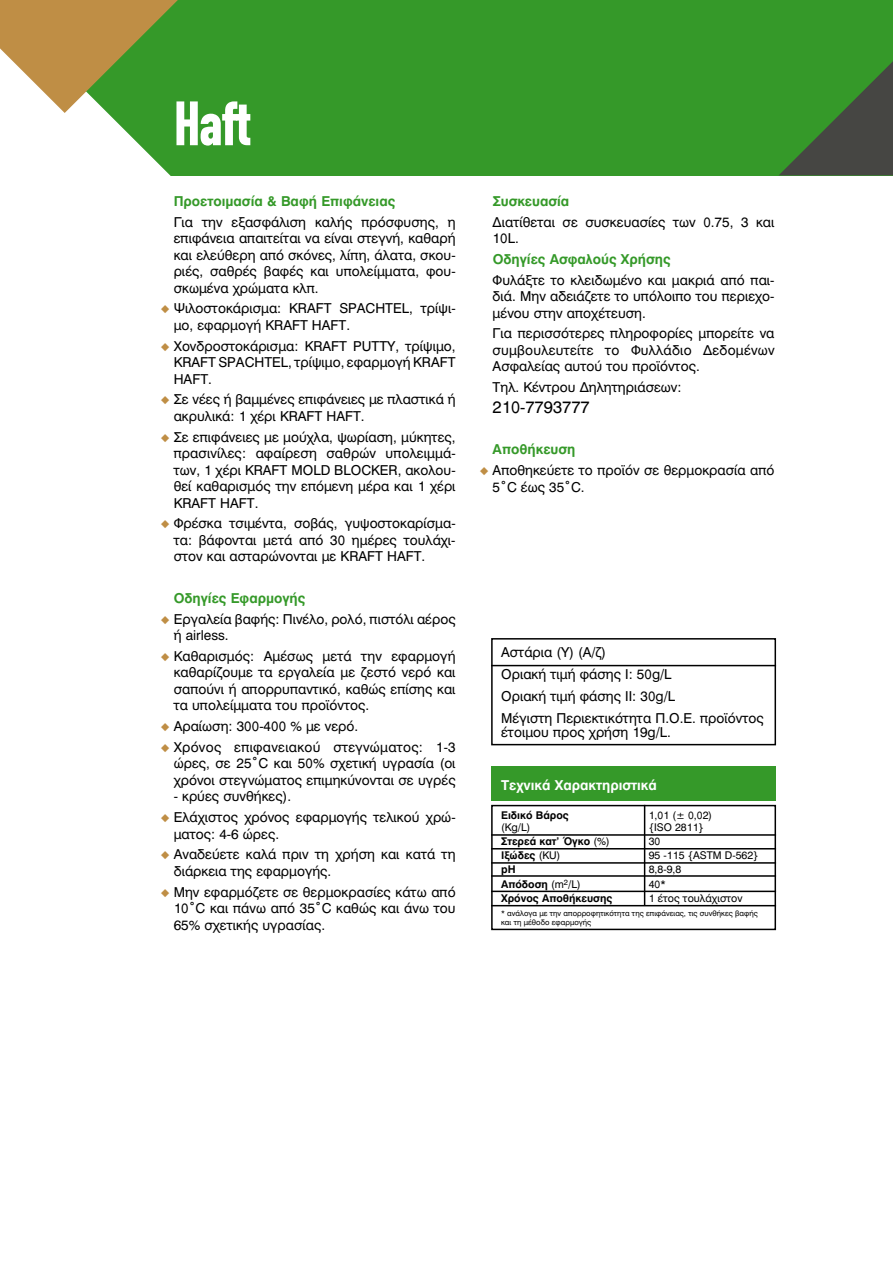
<style>
.page{position:relative;width:893px;height:1263px;background:#fff}
.page>*{position:absolute;margin:0;border:0;box-sizing:border-box;transform-origin:0 0}
.t1{font:700 condensed 61.5px "CF Din";color:#fff}
.t2{font:16.5px "UB Helvetica";color:#000}
.t3{font:13.5px/16.5px "UB Helvetica";color:#000;text-align:justify}
.t4{font:13.5px "UB Helvetica Bold";color:#359929}
.t5{font:13.5px "UB Helvetica Bold";color:#fff}
.t6{font:10.5px/14.1px "UB Helvetica";color:#000}
.t7{font:10.5px/14.1px "UB Helvetica Bold";color:#000}
.t8{font:7.5px/9px "UB Helvetica";color:#000}
.s1{color:#bf8e45}
.s2{font-family:"UB Helvetica"}
</style>
<div class="page">
<div style="left:0;top:0;width:893px;height:175px;background:#359929"></div>
<svg style="left:779px;top:61px;width:114px;height:114px"></svg>
<svg style="left:0;top:0;width:187px;height:176px"></svg>
<div style="left:491px;top:638px;width:285px;height:107px;border:2px solid #000"></div>
<div style="left:491px;top:766px;width:285px;height:34px;background:#359929"></div>
<hr style="left:491px;top:665px;width:285px;height:1px;background:#000">
<div style="left:491px;top:805px;width:285px;height:125px;border:2px solid #000"></div>
<hr style="left:491px;top:834px;width:285px;height:2px;background:#000">
<hr style="left:491px;top:848px;width:285px;height:1px;background:#000">
<hr style="left:491px;top:862px;width:285px;height:2px;background:#000">
<hr style="left:491px;top:875px;width:285px;height:2px;background:#000">
<hr style="left:491px;top:891px;width:285px;height:1px;background:#000">
<hr style="left:491px;top:905px;width:285px;height:1px;background:#000">
<hr style="left:644px;top:805px;width:1px;height:100px;background:#000">
<h1 class="t1" style="left:174px;top:91px;width:78px">Haft</h1>
<p class="t4" style="left:174px;top:193px;width:223px">Προετοιμασία &amp; Βαφή Επιφάνειας</p>
<p class="t3" style="left:174px;top:213px;width:283px">Για την εξασφάλιση καλής πρόσφυσης, η επιφάνεια απαιτείται να είναι στεγνή, καθαρή και ελεύθερη από σκόνες, λίπη, άλατα, σκου&shy;ριές, σαθρές βαφές και υπολείμματα, φου&shy;σκωμένα χρώματα κλπ.</p>
<p class="t3" style="left:174px;top:300px;width:283px;text-indent:-13px"><span class="s1">◆</span> Ψιλοστοκάρισμα: KRAFT SPACHTEL, τρίψι&shy;μο, εφαρμογή KRAFT HAFT.</p>
<p class="t3" style="left:174px;top:337px;width:283px;text-indent:-13px"><span class="s1">◆</span> Xoνδροστοκάρισμα: ΚRAFT PUTTY, τρίψιμο, KRAFT SPACHTEL, τρίψιμο, εφαρμογή KRAFT HAFT.</p>
<p class="t3" style="left:174px;top:391px;width:283px;text-indent:-13px"><span class="s1">◆</span> Σε νέες ή βαμμένες επιφάνειες με πλαστικά ή ακρυλικά: 1 χέρι KRAFT HAFT.</p>
<p class="t3" style="left:174px;top:428px;width:284px;text-indent:-13px"><span class="s1">◆</span> Σε επιφάνειες με μούχλα, ψωρίαση, μύκητες, πρασινίλες: αφαίρεση σαθρών υπολειμμά&shy;των, 1 χέρι KRAFT MOLD BLOCKER, ακολου&shy;θεί καθαρισμός την επόμενη μέρα και 1 χέρι KRAFT HAFT.</p>
<p class="t3" style="left:174px;top:515px;width:283px;text-indent:-13px"><span class="s1">◆</span> Φρέσκα τσιμέντα, σοβάς, γυψοστοκαρίσμα&shy;τα: βάφονται μετά από 30 ημέρες τουλάχι&shy;στον και ασταρώνονται με KRAFT HAFT.</p>
<p class="t4" style="left:174px;top:590px;width:133px">Οδηγίες Εφαρμογής</p>
<p class="t3" style="left:174px;top:610px;width:283px;text-indent:-13px"><span class="s1">◆</span> Εργαλεία βαφής: Πινέλο, ρολό, πιστόλι αέρος ή airless.</p>
<p class="t3" style="left:174px;top:648px;width:283px;text-indent:-13px"><span class="s1">◆</span> Καθαρισμός: Αμέσως μετά την εφαρμογή καθαρίζουμε τα εργαλεία με ζεστό νερό και σαπούνι ή απορρυπαντικό, καθώς επίσης και τα υπολείμματα του προϊόντος.</p>
<p class="t3" style="left:161px;top:718px;width:199px"><span class="s1">◆</span> Αραίωση: 300-400 % με νερό.</p>
<p class="t3" style="left:174px;top:739px;width:284px;text-indent:-13px"><span class="s1">◆</span> Χρόνος επιφανειακού στεγνώματος: 1-3 ώρες, σε 25°C και 50% σχετική υγρασία (οι χρόνοι στεγνώματος επιμηκύνονται σε υγρές</p>
<p class="t3" style="left:174px;top:788px;width:119px">- κρύες συνθήκες).</p>
<p class="t3" style="left:174px;top:809px;width:283px;text-indent:-13px"><span class="s1">◆</span> Ελάχιστος χρόνος εφαρμογής τελικού χρώ&shy;ματος: 4-6 ώρες.</p>
<p class="t3" style="left:174px;top:846px;width:283px;text-indent:-13px"><span class="s1">◆</span> Αναδεύετε καλά πριν τη χρήση και κατά τη διάρκεια της εφαρμογής.</p>
<p class="t3" style="left:174px;top:883px;width:283px;text-indent:-13px"><span class="s1">◆</span> Μην εφαρμόζετε σε θερμοκρασίες κάτω από 10°C και πάνω από 35°C καθώς και άνω του 65% σχετικής υγρασίας.</p>
<p class="t4" style="left:493px;top:193px;width:78px">Συσκευασία</p>
<p class="t3" style="left:493px;top:213px;width:283px">Διατίθεται σε συσκευασίες των 0.75, 3 και<br>10L.</p>
<p class="t4" style="left:493px;top:251px;width:179px">Οδηγίες Ασφαλούς Χρήσης</p>
<p class="t3" style="left:493px;top:271px;width:283px">Φυλάξτε το κλειδωμένο και μακριά από παι&shy;διά. Μην αδειάζετε το υπόλοιπο του περιεχο&shy;μένου στην αποχέτευση.</p>
<p class="t3" style="left:493px;top:325px;width:284px">Για περισσότερες πληροφορίες μπορείτε να συμβουλευτείτε το Φυλλάδιο Δεδομένων Ασφαλείας αυτού του προϊόντος.</p>
<p class="t3" style="left:493px;top:379px;width:190px">Τηλ. Κέντρου Δηλητηριάσεων:</p>
<p class="t2" style="left:493px;top:397px;width:99px">210-7793777</p>
<p class="t4" style="left:493px;top:441px;width:84px">Αποθήκευση</p>
<p class="t3" style="left:493px;top:462px;width:283px;text-indent:-13px"><span class="s1">◆</span> Αποθηκεύετε το προϊόν σε θερμοκρασία από<br>5°C έως 35°C.</p>
<p class="t3" style="left:501px;top:641px;width:264px;line-height:22px;text-align:left">Αστάρια (Y) (Α/ζ)<br>Οριακή τιμή φάσης I: 50g/L<br>Οριακή τιμή φάσης II: 30g/L<br>Μέγιστη Περιεκτικότητα Π.Ο.Ε. προϊόντος</p>
<p class="t3" style="left:501px;top:723px;width:171px">έτοιμου προς χρήση 19g/L.</p>
<p class="t5" style="left:501px;top:776px;width:157px">Τεχνικά Χαρακτηριστικά</p>
<p class="t7" style="left:501px;top:808px;width:69px">Ειδικό Βάρος</p>
<p class="t6" style="left:501px;top:820px;width:31px">(Kg/L)</p>
<p class="t7" style="left:501px;top:834px;width:113px">Στερεά κατ’ Όγκο <span class="s2">(%)<br></span>Ιξώδες <span class="s2">(KU)<br></span>pH<br>Απόδοση <span class="s2">(m</span><sup>2</sup><span class="s2">/L)<br></span>Χρόνος Αποθήκευσης</p>
<p class="t8" style="left:501px;top:909px;width:258px">* ανάλογα με την απορροφητικότητα της επιφάνειας, τις συνθήκες βαφής και τη μέθοδο εφαρμογής</p>
<p class="t6" style="left:649px;top:809px;width:65px;line-height:12px">1,01 (± 0,02) {ISO 2811}</p>
<p class="t6" style="left:649px;top:834px;width:111px">30<br>95 -115 {ASTM D-562}<br>8,8-9,8<br>40*<br>1 έτος τουλάχιστον</p>
</div>
